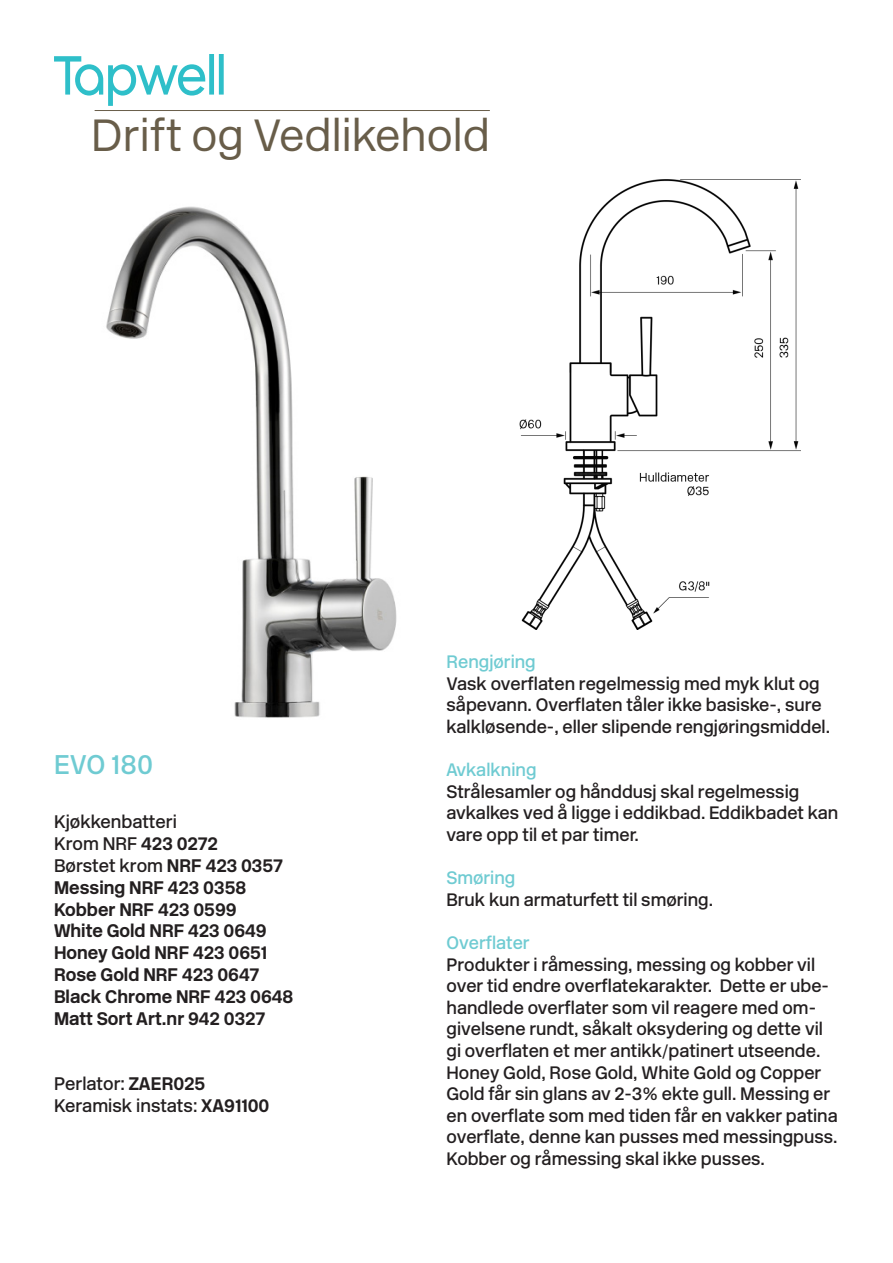
<style>
.page{position:relative;width:893px;height:1263px;background:#fff}
.page>*{position:absolute;margin:0;border:0;box-sizing:border-box;transform-origin:0 0}
.t1{font:300 45px "New Rail Alphabet";color:#685d49}
.t2{font:500 27px "New Rail Alphabet";color:#6fcbd2}
.t3{font:700 18.15px "New Rail Alphabet";color:#231f20}
.t4{font:500 18.15px "New Rail Alphabet";color:#231f20}
.t5{font:500 18px/21.6px "New Rail Alphabet";color:#231f20}
.t6{font:500 18px "New Rail Alphabet";color:#6fcbd2}
.s1{font-weight:700}
</style>
<div class="page">
<img style="left:106px;top:206px;width:291px;height:512px">
<hr style="left:95px;top:110px;width:395px;height:1px;background:#695e4a">
<svg style="left:54px;top:54px;width:170px;height:52px"></svg>
<img style="left:520px;top:179px;width:281px;height:450px">
<p class="t1" style="left:91px;top:105px;width:400px">Drift og Vedlikehold</p>
<p class="t2" style="left:54px;top:746px;width:101px">EVO 180</p>
<p class="t4" style="left:54px;top:810px;width:124px">Kjøkkenbatteri</p>
<p class="t4" style="left:54px;top:832px;width:165px">Krom NRF <span class="s1">423 0272</span></p>
<p class="t4" style="left:54px;top:853px;width:230px">Børstet krom <span class="s1">NRF 423 0357</span></p>
<p class="t3" style="left:54px;top:875px;width:194px">Messing NRF 423 0358</p>
<p class="t3" style="left:54px;top:897px;width:184px">Kobber NRF 423 0599</p>
<p class="t3" style="left:54px;top:919px;width:214px">White Gold NRF 423 0649</p>
<p class="t3" style="left:54px;top:941px;width:215px">Honey Gold NRF 423 0651</p>
<p class="t3" style="left:54px;top:962px;width:207px">Rose Gold NRF 423 0647</p>
<p class="t3" style="left:54px;top:984px;width:241px">Black Chrome NRF 423 0648</p>
<p class="t3" style="left:54px;top:1006px;width:213px">Matt Sort Art.nr 942 0327</p>
<p class="t4" style="left:54px;top:1072px;width:153px">Perlator: <span class="s1">ZAER025</span></p>
<p class="t4" style="left:54px;top:1093px;width:217px">Keramisk instats: <span class="s1">XA91100</span></p>
<p class="t6" style="left:446px;top:650px;width:91px">Rengjøring</p>
<p class="t5" style="left:446px;top:672px;width:385px">Vask overflaten regelmessig med myk klut og såpevann. Overflaten tåler ikke basiske-, sure kalkløsende-, eller slipende rengjøringsmiddel.</p>
<p class="t6" style="left:446px;top:758px;width:92px">Avkalkning</p>
<p class="t5" style="left:446px;top:780px;width:393px">Strålesamler og hånddusj skal regelmessig avkalkes ved å ligge i eddikbad. Eddikbadet kan vare opp til et par timer.</p>
<p class="t6" style="left:446px;top:866px;width:70px">Smøring</p>
<p class="t5" style="left:446px;top:888px;width:268px">Bruk kun armaturfett til smøring.</p>
<p class="t6" style="left:446px;top:931px;width:85px">Overflater</p>
<p class="t5" style="left:446px;top:953px;width:393px">Produkter i råmessing, messing og kobber vil over tid endre overflatekarakter. Dette er ube&shy;handlede overflater som vil reagere med om&shy;givelsene rundt, såkalt oksydering og dette vil gi overflaten et mer antikk/patinert utseende.<br>Honey Gold, Rose Gold, White Gold og Copper Gold får sin glans av 2-3% ekte gull. Messing er en overflate som med tiden får en vakker patina overflate, denne kan pusses med messingpuss.<br>Kobber og råmessing skal ikke pusses.</p>
</div>
